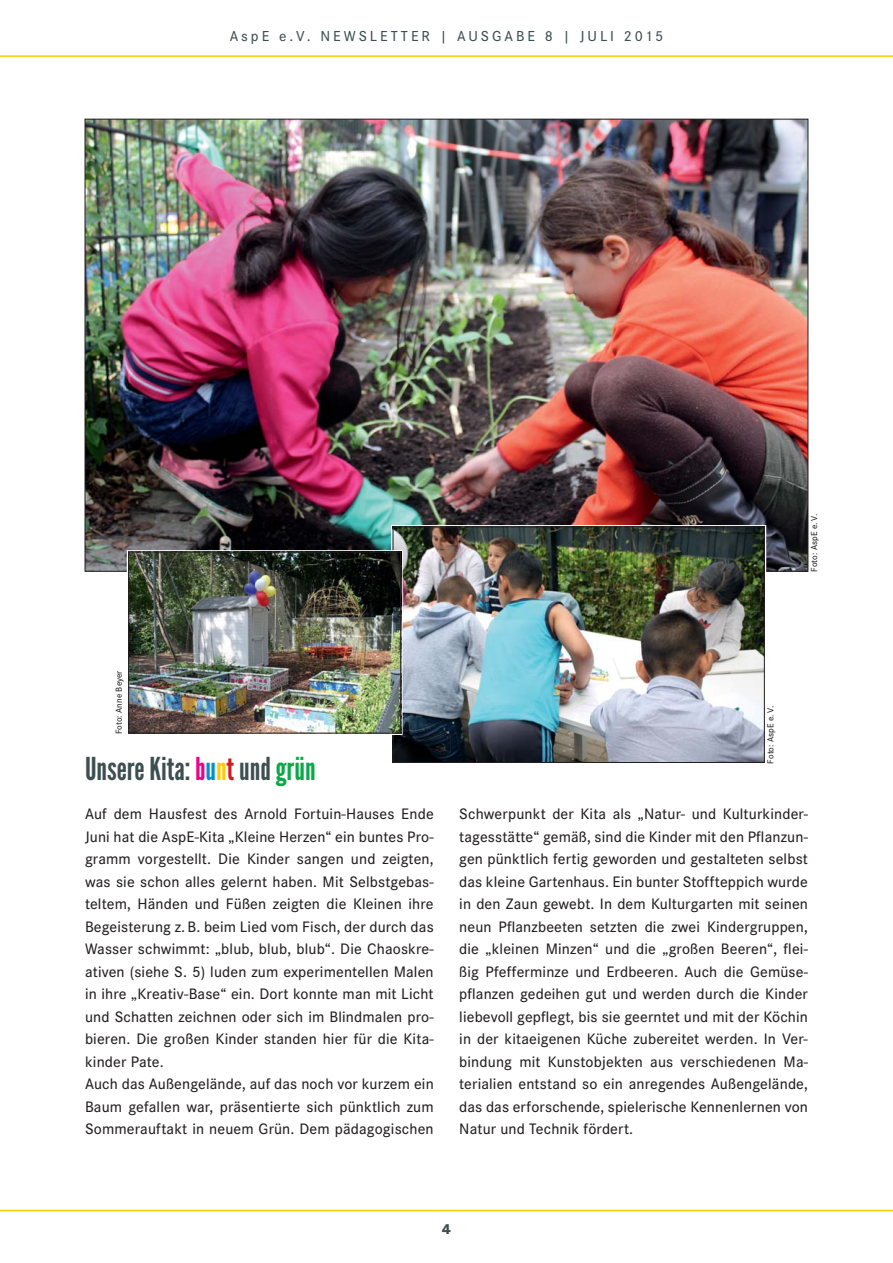
<style>
.page{position:relative;width:893px;height:1263px;background:#fff}
.page>*{position:absolute;margin:0;border:0;box-sizing:border-box;transform-origin:0 0}
.t1{font:31.5px "League Gothic";color:#3e4f52}
.t2{font:500 15.75px/22.5px "Corporate S";letter-spacing:.01em;color:#231f20}
.t3{font:500 15px "Corporate S";letter-spacing:.2em;color:#3e4f52}
.t4{font:800 15px "Corporate S";color:#3e4f52}
.t5{font:500 9px "Corporate S";letter-spacing:.005em;color:#231f20}
.s1{color:#ec008c}
.s2{color:#0090d0}
.s3{color:#ffcb04}
.s4{color:#ce1e25}
.s5{color:#0aa948}
</style>
<div class="page">
<hr style="left:0;top:1210px;width:893px;height:1px;background:#ffcb04">
<hr style="left:0;top:55px;width:893px;height:2px;background:#ffcb04">
<img style="left:87px;top:121px;width:719px;height:449px">
<img style="left:392px;top:526px;width:373px;height:237px">
<div style="left:127px;top:550px;width:276px;height:185px;border:3px solid #fff"></div>
<img style="left:130px;top:554px;width:269px;height:178px">
<div style="left:128px;top:552px;width:273px;height:182px;border:1px solid #231f20"></div>
<p class="t3" style="left:230px;top:30px;width:435px">AspE e.V. NEWSLETTER | AUSGABE 8 | JULI 2015</p>
<p class="t5" style="left:810px;top:572px;width:59px;rotate:-90deg">Foto: AspE e. V.</p>
<p class="t5" style="left:115px;top:734px;width:65px;rotate:-90deg">Foto: Anne Beyer</p>
<p class="t5" style="left:767px;top:764px;width:59px;rotate:-90deg">Foto: AspE e. V.</p>
<h1 class="t1" style="left:85px;top:758px;width:232px">Unsere Kita: <span class="s1">b</span><span class="s2">u</span><span class="s3">n</span><span class="s4">t</span> und <span class="s5">grün</span></h1>
<p class="t2" style="left:85px;top:804px;width:350px">Auf dem Hausfest des Arnold Fortuin-Hauses Ende Juni hat die AspE-Kita „Kleine Herzen“ ein buntes Pro&shy;gramm vorgestellt. Die Kinder sangen und zeigten, was sie schon alles gelernt haben. Mit Selbstgebas&shy;teltem, Händen und Füßen zeigten die Kleinen ihre Begeisterung z. B. beim Lied vom Fisch, der durch das Wasser schwimmt: „blub, blub, blub“. Die Chaoskre&shy;ativen (siehe S. 5) luden zum experimentellen Malen in ihre „Kreativ-Base“ ein. Dort konnte man mit Licht und Schatten zeichnen oder sich im Blindmalen pro&shy;bieren. Die großen Kinder standen hier für die Kita&shy;kinder Pate.<br>Auch das Außengelände, auf das noch vor kurzem ein Baum gefallen war, präsentierte sich pünktlich zum Sommerauftakt in neuem Grün. Dem pädagogischen</p>
<p class="t2" style="left:459px;top:804px;width:350px;text-align:justify">Schwerpunkt der Kita als „Natur- und Kulturkinder&shy;tagesstätte“ gemäß, sind die Kinder mit den Pflanzun&shy;gen pünktlich fertig geworden und gestalteten selbst das kleine Gartenhaus. Ein bunter Stoffteppich wurde in den Zaun gewebt. In dem Kulturgarten mit seinen neun Pflanzbeeten setzten die zwei Kindergruppen, die „kleinen Minzen“ und die „großen Beeren“, flei&shy;ßig Pfefferminze und Erdbeeren. Auch die Gemüse&shy;pflanzen gedeihen gut und werden durch die Kinder liebe voll gepflegt, bis sie geerntet und mit der Köchin in der kitaeigenen Küche zubereitet werden. In Ver&shy;bindung mit Kunstobjekten aus verschiedenen Ma&shy;terialien entstand so ein anregendes Außengelände, das das erforschende, spielerische Kennenlernen von Natur und Technik fördert.</p>
<p class="t4" style="left:442px;top:1223px;width:11px">4</p>
</div>
